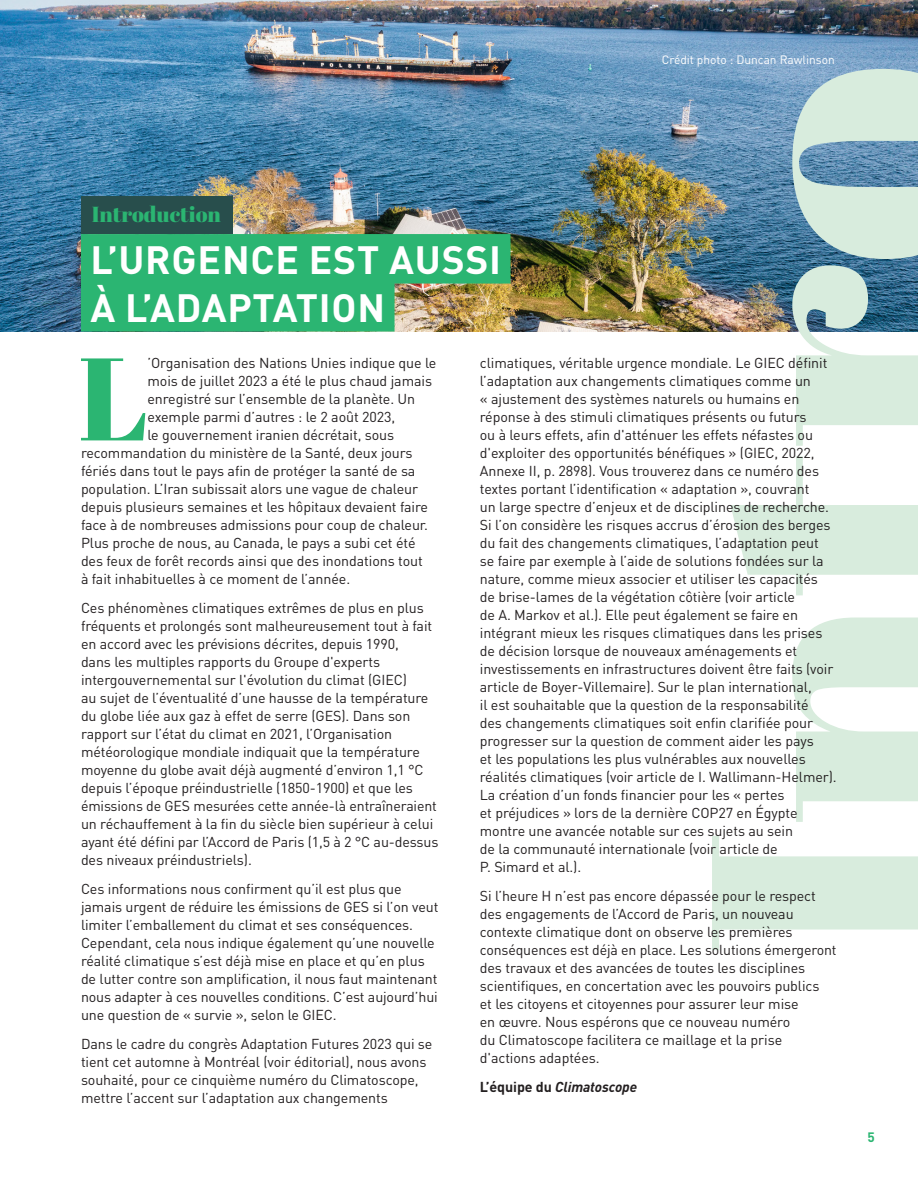
<style>
.page{position:relative;width:918px;height:1188px;background:#fff}
.page>*{position:absolute;margin:0;border:0;box-sizing:border-box;transform-origin:0 0}
.Texte_courant_avec_lettrine{font:117.15px "Abril Fatface";color:#2bb572}
.Titre_de_l_article{font:700 39px/48px "DIN Pro";letter-spacing:.02em;color:#fff}
.t1{font:21.75px "Abril Fatface";color:#2bb572}
.Texte_courant{font:14.25px/18px "DIN Pro";letter-spacing:-.005em;color:#231f20}
.Texte_courant_avec_lettrine-2{font:14.25px "DIN Pro";letter-spacing:-.005em;color:#231f20}
.Texte_courant-2{font:italic 700 14.25px "DIN Pro";letter-spacing:-.005em;color:#231f20}
.Nom_de_l_auteur{font:700 13.5px "DIN Pro";color:#2bb572}
.Références{font:12px "DIN Pro";color:#fff}
.s1{font-style:normal}
</style>
<div class="page">
<img style="left:0;top:0;width:918px;height:331px">
<svg style="left:712px;top:69px;width:206px;height:881px"></svg>
<div style="left:81px;top:234px;width:429px;height:50px;background:#2bb572"></div>
<div style="left:81px;top:282px;width:314px;height:50px;background:#2bb572"></div>
<div style="left:81px;top:197px;width:152px;height:37px;background:#284e4c"></div>
<p class="Références" style="left:662px;top:51px;width:175px">Crédit photo : Duncan Rawlinson</p>
<p class="t1" style="left:92px;top:199px;width:131px">Introduction</p>
<p class="Titre_de_l_article" style="left:90px;top:231px;width:412px">L’URGENCE EST AUSSI<br>À L’ADAPTATION</p>
<p class="Texte_courant_avec_lettrine" style="left:79px;top:316px;width:71px">L</p>
<p class="Texte_courant_avec_lettrine-2" style="left:148px;top:354px;width:290px">’Organisation des Nations Unies indique que le</p>
<p class="Texte_courant_avec_lettrine-2" style="left:148px;top:372px;width:286px">mois de juillet 2023 a été le plus chaud jamais</p>
<p class="Texte_courant_avec_lettrine-2" style="left:148px;top:390px;width:269px">enregistré sur l’ensemble de la planète. Un</p>
<p class="Texte_courant_avec_lettrine-2" style="left:148px;top:408px;width:249px">exemple parmi d’autres : le 2 août 2023,</p>
<p class="Texte_courant_avec_lettrine-2" style="left:148px;top:426px;width:248px">le gouvernement iranien décrétait, sous</p>
<p class="Texte_courant_avec_lettrine-2" style="left:81px;top:444px;width:333px">recommandation du ministère de la Santé, deux jours</p>
<p class="Texte_courant_avec_lettrine-2" style="left:81px;top:462px;width:336px">fériés dans tout le pays afin de protéger la santé de sa</p>
<p class="Texte_courant_avec_lettrine-2" style="left:81px;top:480px;width:339px">population. L’Iran subissait alors une vague de chaleur</p>
<p class="Texte_courant_avec_lettrine-2" style="left:81px;top:498px;width:348px">depuis plusieurs semaines et les hôpitaux devaient faire</p>
<p class="Texte_courant_avec_lettrine-2" style="left:81px;top:516px;width:348px">face à de nombreuses admissions pour coup de chaleur.</p>
<p class="Texte_courant_avec_lettrine-2" style="left:81px;top:534px;width:336px">Plus proche de nous, au Canada, le pays a subi cet été</p>
<p class="Texte_courant_avec_lettrine-2" style="left:81px;top:552px;width:343px">des feux de forêt records ainsi que des inondations tout</p>
<p class="Texte_courant_avec_lettrine-2" style="left:81px;top:570px;width:271px">à fait inhabituelles à ce moment de l’année.</p>
<p class="Texte_courant" style="left:81px;top:598px;width:359px">Ces phénomènes climatiques extrêmes de plus en plus fréquents et prolongés sont malheureusement tout à fait en accord avec les prévisions décrites, depuis 1990,<br>dans les multiples rapports du Groupe d'experts intergouvernemental sur l'évolution du climat (GIEC)<br>au sujet de l’éventualité d’une hausse de la température du globe liée aux gaz à effet de serre (GES). Dans son rapport sur l’état du climat en 2021, l’Organisation météorologique mondiale indiquait que la température moyenne du globe avait déjà augmenté d’environ 1,1 °C depuis l’époque préindustrielle (1850-1900) et que les émissions de GES mesurées cette année-là entraîneraient un réchauffement à la fin du siècle bien supérieur à celui ayant été défini par l’Accord de Paris (1,5 à 2 °C au-dessus des niveaux préindustriels).</p>
<p class="Texte_courant" style="left:81px;top:879px;width:359px">Ces informations nous confirment qu’il est plus que jamais urgent de réduire les émissions de GES si l’on veut limiter l’emballement du climat et ses conséquences.<br>Cependant, cela nous indique également qu’une nouvelle réalité climatique s’est déjà mise en place et qu’en plus de lutter contre son amplification, il nous faut maintenant nous adapter à ces nouvelles conditions. C’est aujourd’hui une question de « survie », selon le GIEC.</p>
<p class="Texte_courant" style="left:81px;top:1034px;width:353px">Dans le cadre du congrès Adaptation Futures 2023 qui se tient cet automne à Montréal (voir éditorial), nous avons souhaité, pour ce cinquième numéro du Climatoscope, mettre l’accent sur l’adaptation aux changements</p>
<p class="Texte_courant" style="left:480px;top:354px;width:358px">climatiques, véritable urgence mondiale. Le GIEC définit l’adaptation aux changements climatiques comme un<br>« ajustement des systèmes naturels ou humains en réponse à des stimuli climatiques présents ou futurs<br>ou à leurs effets, afin d'atténuer les effets néfastes ou d'exploiter des opportunités bénéfiques » (GIEC, 2022, Annexe II, p. 2898). Vous trouverez dans ce numéro des textes portant l’identification « adaptation », couvrant<br>un large spectre d’enjeux et de disciplines de recherche.<br>Si l’on considère les risques accrus d’érosion des berges du fait des changements climatiques, l’adaptation peut se faire par exemple à l’aide de solutions fondées sur la nature, comme mieux associer et utiliser les capacités<br>de brise-lames de la végétation côtière (voir article<br>de A. Markov et al.). Elle peut également se faire en intégrant mieux les risques climatiques dans les prises de décision lorsque de nouveaux aménagements et investissements en infrastructures doivent être faits (voir article de Boyer-Villemaire). Sur le plan international,<br>il est souhaitable que la question de la responsabilité<br>des changements climatiques soit enfin clarifiée pour progresser sur la question de comment aider les pays<br>et les populations les plus vulnérables aux nouvelles réalités climatiques (voir article de I. Wallimann-Helmer).<br>La création d’un fonds financier pour les « pertes<br>et préjudices » lors de la dernière COP27 en Égypte montre une avancée notable sur ces sujets au sein<br>de la communauté internationale (voir article de<br>P. Simard et al.).</p>
<p class="Texte_courant" style="left:480px;top:886px;width:358px">Si l’heure H n’est pas encore dépassée pour le respect des engagements de l’Accord de Paris, un nouveau contexte climatique dont on observe les premières conséquences est déjà en place. Les solutions émergeront des travaux et des avancées de toutes les disciplines scientifiques, en concertation avec les pouvoirs publics<br>et les citoyens et citoyennes pour assurer leur mise<br>en œuvre. Nous espérons que ce nouveau numéro<br>du Climatoscope facilitera ce maillage et la prise d'actions adaptées.</p>
<p class="Texte_courant-2" style="left:480px;top:1075px;width:159px"><span class="s1">L’équipe du</span> Climatoscope</p>
<p class="Nom_de_l_auteur" style="left:867px;top:1126px;width:9px">5</p>
</div>
